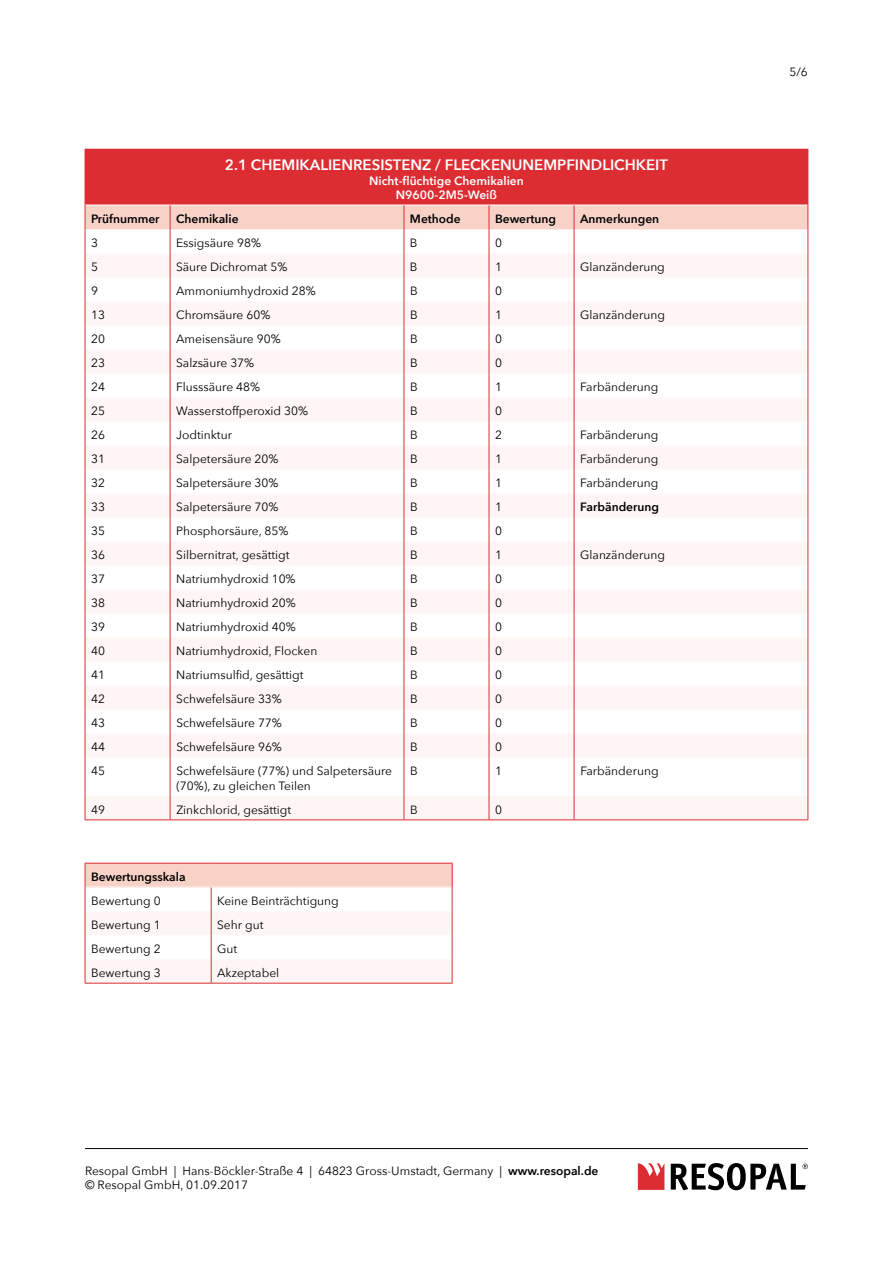
<style>
.page{position:relative;width:893px;height:1263px;background:#fff}
.page>*{position:absolute;margin:0;border:0;box-sizing:border-box;transform-origin:0 0}
.t1{font:600 15px "Avenir Next";color:#fff}
.t2{font:12px/14.4px "Avenir Next";color:#000}
.t3{font:600 12px "Avenir Next";color:#000}
.t4{font:600 12px/14.4px "Avenir Next";color:#fff;text-align:center}
.s1{font-weight:600}
</style>
<div class="page">
<hr style="left:85px;top:1148px;width:723px;height:1px;background:#000">
<svg style="left:638px;top:1163px;width:26px;height:27px"></svg>
<svg style="left:671px;top:1163px;width:137px;height:27px"></svg>
<div style="left:85px;top:149px;width:723px;height:56px;background:#dc2d33"></div>
<svg style="left:86px;top:757px;width:721px;height:62px"></svg>
<hr style="left:807px;top:757px;width:1px;height:39px;background:#dc2d33">
<svg style="left:807px;top:796px;width:1px;height:23px"></svg>
<hr style="left:170px;top:819px;width:234px;height:1px;background:#dc2d33">
<hr style="left:404px;top:819px;width:85px;height:1px;background:#dc2d33">
<hr style="left:489px;top:819px;width:85px;height:1px;background:#dc2d33">
<hr style="left:574px;top:819px;width:234px;height:1px;background:#dc2d33">
<hr style="left:404px;top:757px;width:1px;height:39px;background:#dc2d33">
<hr style="left:489px;top:757px;width:1px;height:39px;background:#dc2d33">
<hr style="left:574px;top:757px;width:1px;height:39px;background:#dc2d33">
<svg style="left:404px;top:796px;width:1px;height:23px"></svg>
<svg style="left:489px;top:796px;width:1px;height:23px"></svg>
<svg style="left:574px;top:796px;width:1px;height:23px"></svg>
<hr style="left:170px;top:757px;width:1px;height:39px;background:#dc2d33">
<svg style="left:170px;top:796px;width:1px;height:23px"></svg>
<hr style="left:85px;top:819px;width:85px;height:1px;background:#dc2d33">
<svg style="left:85px;top:205px;width:723px;height:552px"></svg>
<hr style="left:85px;top:757px;width:1px;height:39px;background:#dc2d33">
<svg style="left:85px;top:796px;width:1px;height:23px"></svg>
<hr style="left:85px;top:983px;width:126px;height:1px;background:#dc2d33">
<hr style="left:211px;top:983px;width:241px;height:1px;background:#dc2d33">
<svg style="left:85px;top:863px;width:368px;height:120px"></svg>
<p class="t1" style="left:225px;top:152px;width:444px">2.1 CHEMIKALIENRESISTENZ / FLECKENUNEMPFINDLICHKEIT</p>
<p class="t4" style="left:369px;top:173px;width:156px">Nicht-flüchtige Chemikalien<br>N9600-2M5-Weiß</p>
<p class="t3" style="left:91px;top:209px;width:70px">Prüfnummer</p>
<p class="t3" style="left:176px;top:209px;width:64px">Chemikalie</p>
<p class="t3" style="left:410px;top:209px;width:52px">Methode</p>
<p class="t3" style="left:495px;top:209px;width:63px">Bewertung</p>
<p class="t3" style="left:580px;top:209px;width:81px">Anmerkungen</p>
<p class="t2" style="left:91px;top:235px;width:8px">3</p>
<p class="t2" style="left:176px;top:235px;width:86px">Essigsäure 98%</p>
<p class="t2" style="left:410px;top:235px;width:9px">B</p>
<p class="t2" style="left:495px;top:235px;width:8px">0</p>
<p class="t2" style="left:91px;top:259px;width:8px">5</p>
<p class="t2" style="left:176px;top:259px;width:113px">Säure Dichromat 5%</p>
<p class="t2" style="left:410px;top:259px;width:9px">B</p>
<p class="t2" style="left:495px;top:259px;width:8px">1</p>
<p class="t2" style="left:580px;top:259px;width:86px">Glanzänderung</p>
<p class="t2" style="left:91px;top:283px;width:8px">9</p>
<p class="t2" style="left:176px;top:283px;width:141px">Ammoniumhydroxid 28%</p>
<p class="t2" style="left:410px;top:283px;width:9px">B</p>
<p class="t2" style="left:495px;top:283px;width:8px">0</p>
<p class="t2" style="left:91px;top:307px;width:15px">13</p>
<p class="t2" style="left:176px;top:307px;width:96px">Chromsäure 60%</p>
<p class="t2" style="left:410px;top:307px;width:9px">B</p>
<p class="t2" style="left:495px;top:307px;width:8px">1</p>
<p class="t2" style="left:580px;top:307px;width:86px">Glanzänderung</p>
<p class="t2" style="left:91px;top:331px;width:15px">20</p>
<p class="t2" style="left:176px;top:331px;width:106px">Ameisensäure 90%</p>
<p class="t2" style="left:410px;top:331px;width:9px">B</p>
<p class="t2" style="left:495px;top:331px;width:8px">0</p>
<p class="t2" style="left:91px;top:355px;width:15px">23</p>
<p class="t2" style="left:176px;top:355px;width:80px">Salzsäure 37%</p>
<p class="t2" style="left:410px;top:355px;width:9px">B</p>
<p class="t2" style="left:495px;top:355px;width:8px">0</p>
<p class="t2" style="left:91px;top:379px;width:15px">24</p>
<p class="t2" style="left:176px;top:379px;width:85px">Flusssäure 48%</p>
<p class="t2" style="left:410px;top:379px;width:9px">B</p>
<p class="t2" style="left:495px;top:379px;width:8px">1</p>
<p class="t2" style="left:580px;top:379px;width:80px">Farbänderung</p>
<p class="t2" style="left:91px;top:403px;width:15px">25</p>
<p class="t2" style="left:176px;top:403px;width:134px">Wasserstoffperoxid 30%</p>
<p class="t2" style="left:410px;top:403px;width:9px">B</p>
<p class="t2" style="left:495px;top:403px;width:8px">0</p>
<p class="t2" style="left:91px;top:427px;width:15px">26</p>
<p class="t2" style="left:176px;top:427px;width:57px">Jodtinktur</p>
<p class="t2" style="left:410px;top:427px;width:9px">B</p>
<p class="t2" style="left:495px;top:427px;width:8px">2</p>
<p class="t2" style="left:580px;top:427px;width:80px">Farbänderung</p>
<p class="t2" style="left:91px;top:451px;width:15px">31</p>
<p class="t2" style="left:176px;top:451px;width:104px">Salpetersäure 20%</p>
<p class="t2" style="left:410px;top:451px;width:9px">B</p>
<p class="t2" style="left:495px;top:451px;width:8px">1</p>
<p class="t2" style="left:580px;top:451px;width:80px">Farbänderung</p>
<p class="t2" style="left:91px;top:475px;width:15px">32</p>
<p class="t2" style="left:176px;top:475px;width:104px">Salpetersäure 30%</p>
<p class="t2" style="left:410px;top:475px;width:9px">B</p>
<p class="t2" style="left:495px;top:475px;width:8px">1</p>
<p class="t2" style="left:580px;top:475px;width:80px">Farbänderung</p>
<p class="t2" style="left:91px;top:499px;width:15px">33</p>
<p class="t2" style="left:176px;top:499px;width:104px">Salpetersäure 70%</p>
<p class="t2" style="left:410px;top:499px;width:9px">B</p>
<p class="t2" style="left:495px;top:499px;width:8px">1</p>
<p class="t3" style="left:580px;top:497px;width:80px">Farbänderung</p>
<p class="t2" style="left:91px;top:523px;width:15px">35</p>
<p class="t2" style="left:176px;top:523px;width:114px">Phosphorsäure, 85%</p>
<p class="t2" style="left:410px;top:523px;width:9px">B</p>
<p class="t2" style="left:495px;top:523px;width:8px">0</p>
<p class="t2" style="left:91px;top:547px;width:15px">36</p>
<p class="t2" style="left:176px;top:547px;width:115px">Silbernitrat, gesättigt</p>
<p class="t2" style="left:410px;top:547px;width:9px">B</p>
<p class="t2" style="left:495px;top:547px;width:8px">1</p>
<p class="t2" style="left:580px;top:547px;width:86px">Glanzänderung</p>
<p class="t2" style="left:91px;top:571px;width:15px">37</p>
<p class="t2" style="left:176px;top:571px;width:121px">Natriumhydroxid 10%</p>
<p class="t2" style="left:410px;top:571px;width:9px">B</p>
<p class="t2" style="left:495px;top:571px;width:8px">0</p>
<p class="t2" style="left:91px;top:595px;width:15px">38</p>
<p class="t2" style="left:176px;top:595px;width:121px">Natriumhydroxid 20%</p>
<p class="t2" style="left:410px;top:595px;width:9px">B</p>
<p class="t2" style="left:495px;top:595px;width:8px">0</p>
<p class="t2" style="left:91px;top:619px;width:15px">39</p>
<p class="t2" style="left:176px;top:619px;width:121px">Natriumhydroxid 40%</p>
<p class="t2" style="left:410px;top:619px;width:9px">B</p>
<p class="t2" style="left:495px;top:619px;width:8px">0</p>
<p class="t2" style="left:91px;top:643px;width:15px">40</p>
<p class="t2" style="left:176px;top:643px;width:143px">Natriumhydroxid, Flocken</p>
<p class="t2" style="left:410px;top:643px;width:9px">B</p>
<p class="t2" style="left:495px;top:643px;width:8px">0</p>
<p class="t2" style="left:91px;top:667px;width:15px">41</p>
<p class="t2" style="left:176px;top:667px;width:129px">Natriumsulfid, gesättigt</p>
<p class="t2" style="left:410px;top:667px;width:9px">B</p>
<p class="t2" style="left:495px;top:667px;width:8px">0</p>
<p class="t2" style="left:91px;top:691px;width:15px">42</p>
<p class="t2" style="left:176px;top:691px;width:107px">Schwefelsäure 33%</p>
<p class="t2" style="left:410px;top:691px;width:9px">B</p>
<p class="t2" style="left:495px;top:691px;width:8px">0</p>
<p class="t2" style="left:91px;top:715px;width:15px">43</p>
<p class="t2" style="left:176px;top:715px;width:107px">Schwefelsäure 77%</p>
<p class="t2" style="left:410px;top:715px;width:9px">B</p>
<p class="t2" style="left:495px;top:715px;width:8px">0</p>
<p class="t2" style="left:91px;top:739px;width:15px">44</p>
<p class="t2" style="left:176px;top:739px;width:107px">Schwefelsäure 96%</p>
<p class="t2" style="left:410px;top:739px;width:9px">B</p>
<p class="t2" style="left:495px;top:739px;width:8px">0</p>
<p class="t2" style="left:91px;top:763px;width:15px">45</p>
<p class="t2" style="left:176px;top:763px;width:217px">Schwefelsäure (77%) und Salpetersäure (70%), zu gleichen Teilen</p>
<p class="t2" style="left:410px;top:763px;width:9px">B</p>
<p class="t2" style="left:495px;top:763px;width:8px">1</p>
<p class="t2" style="left:580px;top:763px;width:80px">Farbänderung</p>
<p class="t2" style="left:91px;top:802px;width:15px">49</p>
<p class="t2" style="left:176px;top:802px;width:116px">Zinkchlorid, gesättigt</p>
<p class="t2" style="left:410px;top:802px;width:9px">B</p>
<p class="t2" style="left:495px;top:802px;width:8px">0</p>
<p class="t3" style="left:91px;top:867px;width:96px">Bewertungsskala</p>
<p class="t2" style="left:91px;top:893px;width:71px">Bewertung 0</p>
<p class="t2" style="left:217px;top:893px;width:123px">Keine Beinträchtigung</p>
<p class="t2" style="left:91px;top:917px;width:71px">Bewertung 1</p>
<p class="t2" style="left:217px;top:917px;width:48px">Sehr gut</p>
<p class="t2" style="left:91px;top:941px;width:71px">Bewertung 2</p>
<p class="t2" style="left:217px;top:941px;width:22px">Gut</p>
<p class="t2" style="left:91px;top:965px;width:71px">Bewertung 3</p>
<p class="t2" style="left:217px;top:965px;width:64px">Akzeptabel</p>
<p class="t2" style="left:85px;top:1163px;width:515px">Resopal GmbH | Hans-Böckler-Straße 4 | 64823 Gross-Umstadt, Germany | <span class="s1">www.resopal.de </span>© Resopal GmbH, 01.09.2017</p>
<p class="t2" style="left:790px;top:64px;width:20px">5/6</p>
</div>
